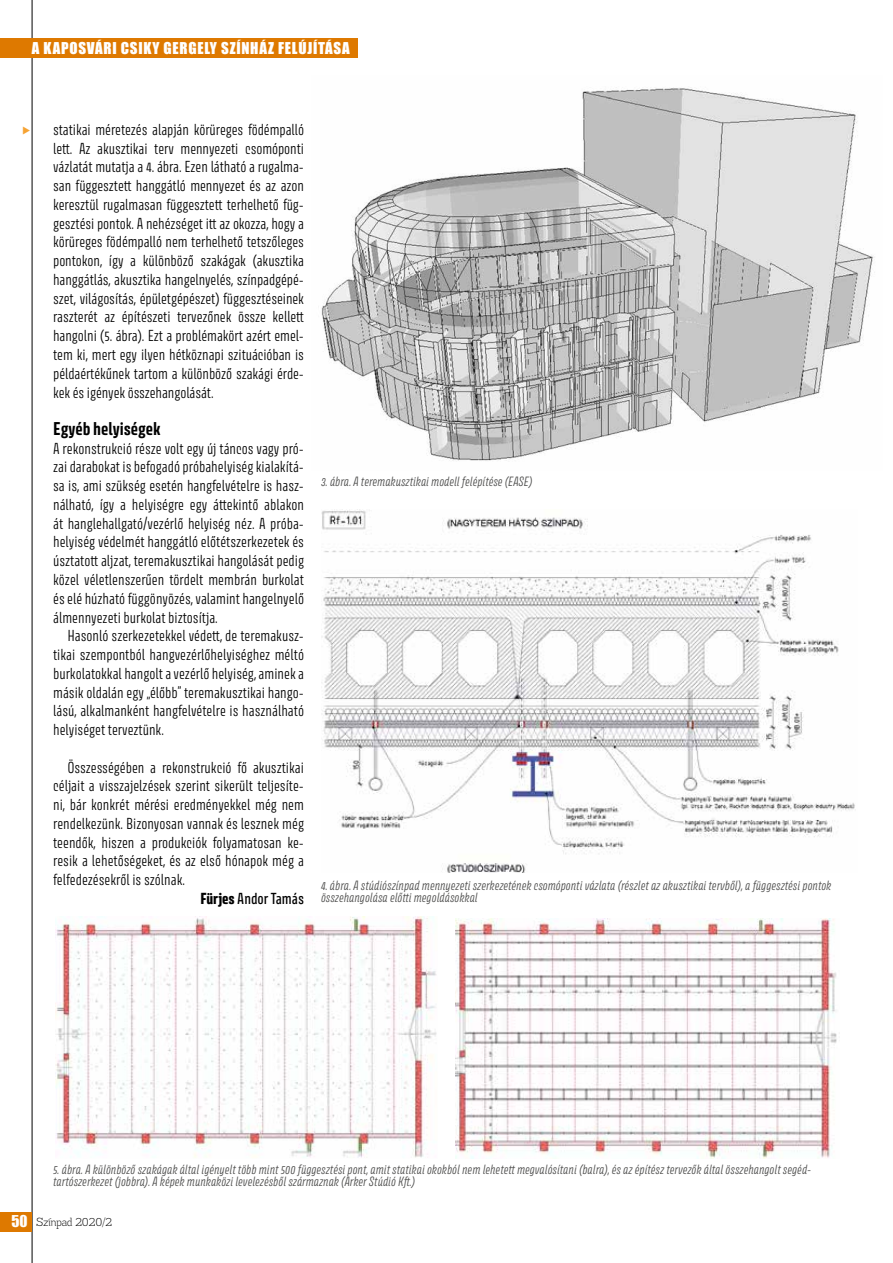
<style>
.page{position:relative;width:893px;height:1263px;background:#fff}
.page>*{position:absolute;margin:0;border:0;box-sizing:border-box;transform-origin:0 0}
.t1{font:700 16.5px "Avory I Latn";color:#000}
.t2{font:15px "Impact";letter-spacing:.05em;color:#fff}
.t3{font:300 14.25px/18.8px "Avory I Latn";color:#000;text-align:justify}
.t4{font:14.25px "Avory I Latn Me";color:#000}
.t5{font:italic 300 12px/12px "Avory I Latn";color:#4a4a49}
.t6{font:12px "Madawaska Lt";color:#000}
.s1{font-family:"Avory I Latn Eb"}
.s2{font-family:"Impact";font-size:15px;color:#fff}
</style>
<div class="page">
<hr style="left:32px;top:0;width:1px;height:1263px;background:#000">
<div style="left:0;top:38px;width:357px;height:19px;background:#de7900"></div>
<div style="left:0;top:1212px;width:32px;height:19px;background:#de7900"></div>
<img style="left:321px;top:87px;width:554px;height:374px">
<img style="left:321px;top:510px;width:535px;height:362px">
<img style="left:56px;top:916px;width:381px;height:242px">
<img style="left:455px;top:919px;width:382px;height:240px">
<p class="t2" style="left:32px;top:36px;width:319px">A KAPOSVÁRI CSIKY GERGELY SZÍNHÁZ FELÚJÍTÁSA</p>
<p class="t3" style="left:53px;top:120px;width:252px">statikai méretezés alapján körüreges födémpalló lett. Az akusztikai terv mennyezeti csomóponti vázlatát mutatja a 4. ábra. Ezen látható a rugalma&shy;san függesztett hanggátló mennyezet és az azon keresztül rugalmasan függesztett terhelhető füg&shy;gesztési pontok. A nehézséget itt az okozza, hogy a körüreges födémpalló nem terhelhető tetszőleges pontokon, így a különböző szakágak (akusztika hanggátlás, akusztika hangelnyelés, színpadgépé&shy;szet, világosítás, épületgépészet) függesztéseinek raszterét az építészeti tervezőnek össze kellett hangolni (5. ábra). Ezt a problémakört azért emel&shy;tem ki, mert egy ilyen hétköznapi szituációban is példaértékűnek tartom a különböző szakági érde&shy;kek és igények összehangolását.</p>
<p class="t1" style="left:53px;top:418px;width:109px">Egyéb helyiségek</p>
<p class="t3" style="left:53px;top:439px;width:252px;text-align:left">A rekonstrukció része volt egy új táncos vagy pró&shy;zai darabokat is befogadó próbahelyiség kialakítá&shy;sa is, ami szükség esetén hangfelvételre is hasz&shy;nálható, így a helyiségre egy áttekintő ablakon át hanglehallgató/vezérlő helyiség néz. A próba&shy;helyiség védelmét hanggátló előtétszerkezetek és úsztatott aljzat, teremakusztikai hangolását pedig közel véletlenszerűen tördelt membrán burkolat és elé húzható függönyözés, valamint hangelnyelő álmennyezeti burkolat biztosítja.</p>
<p class="t3" style="left:53px;top:626px;width:252px;text-indent:14px">Hasonló szerkezetekkel védett, de teremakusz&shy;tikai szempontból hangvezérlőhelyiséghez méltó burkolatokkal hangolt a vezérlő helyiség, aminek a másik oldalán egy „élőbb” teremakusztikai hango&shy;lású, alkalmanként hangfelvételre is használható helyiséget terveztünk.</p>
<p class="t3" style="left:53px;top:758px;width:252px;text-indent:14px">Összességében a rekonstrukció fő akusztikai céljait a visszajelzések szerint sikerült teljesíte&shy;ni, bár konkrét mérési eredményekkel még nem rendelkezünk. Bizonyosan vannak és lesznek még teendők, hiszen a produkciók folyamatosan ke&shy;resik a lehetőségeket, és az első hónapok még a felfedezésekről is szólnak.</p>
<p class="t4" style="left:201px;top:889px;width:105px"><span class="s1">Fürjes</span> Andor Tamás</p>
<p class="t5" style="left:321px;top:475px;width:213px">3. ábra. A teremakusztikai modell felépítése (EASE)</p>
<p class="t5" style="left:321px;top:880px;width:512px">4. ábra. A stúdiószínpad mennyezeti szerkezetének csomóponti vázlata (részlet az akusztikai tervből), a függesztési pontok összehangolása előtti megoldásokkal</p>
<p class="t5" style="left:53px;top:1163px;width:758px">5. ábra. A különböző szakágak által igényelt több mint 500 függesztési pont, amit statikai okokból nem lehetett megvalósítani (balra), és az építész tervezők által összehangolt segéd&shy;tartószerkezet (jobbra). A képek munkaközi levelezésből származnak (Arker Stúdió Kft.)</p>
<p class="t6" style="left:12px;top:1214px;width:102px"><span class="s2">50</span> Színpad 2020/2</p>
</div>
